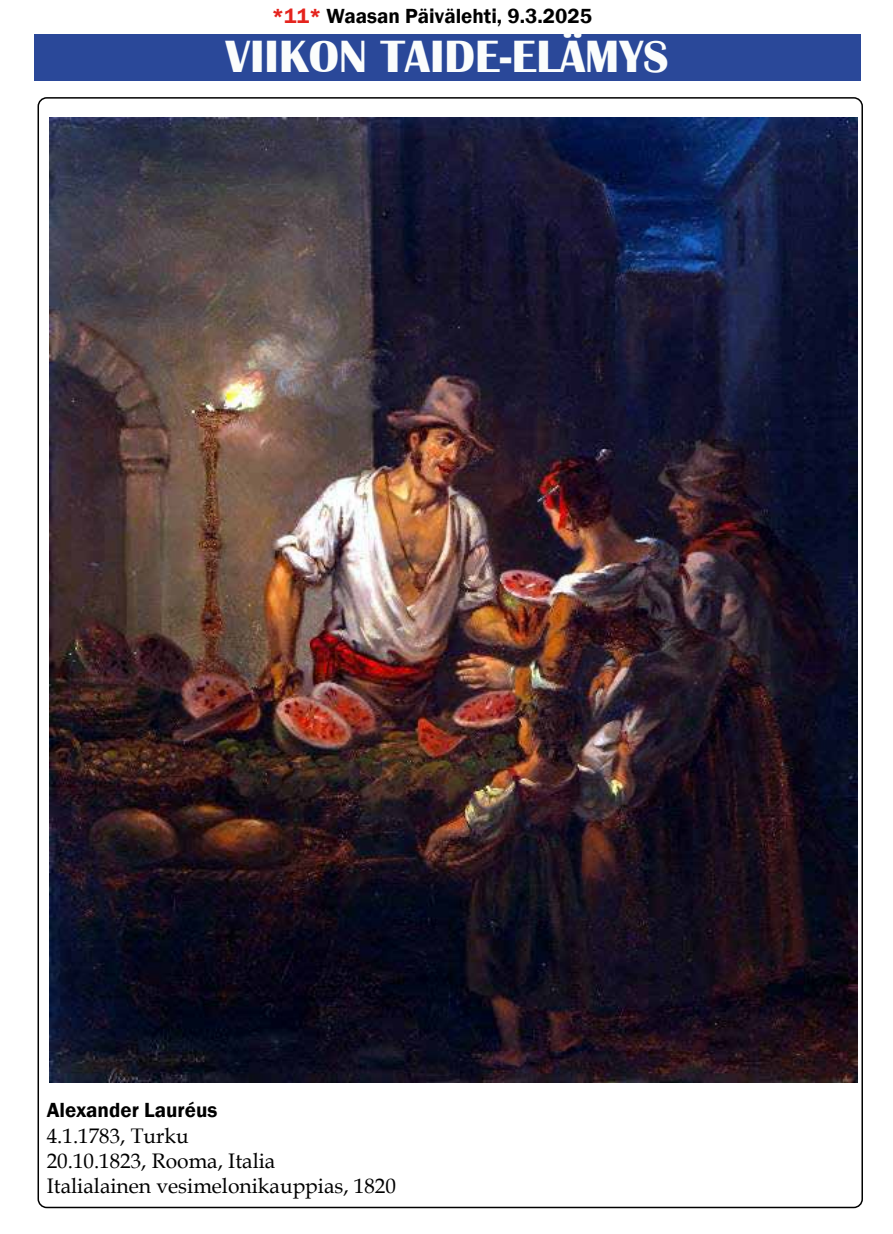
<style>
.page{position:relative;width:893px;height:1234px;background:#fff}
.page>*{position:absolute;margin:0;border:0;box-sizing:border-box;transform-origin:0 0}
.t1{font:700 46.5px "Britannic";color:#fbfdfc}
.t2{font:21px/25.2px "Book Antiqua";color:#000}
.t3{font:600 21px "Franklin Gothic";color:#000}
.s1{color:#e5231d}
</style>
<div class="page">
<img style="left:49px;top:118px;width:809px;height:963px">
<div style="left:34px;top:34px;width:826px;height:47px;background:#2a4899"></div>
<p class="t3" style="left:272px;top:3px;width:322px"><span class="s1">*11*</span> Waasan Päivälehti, 9.3.2025</p>
<h1 class="t1" style="left:226px;top:30px;width:445px">VIIKON TAIDE-ELÄMYS</h1>
<p class="t3" style="left:47px;top:1097px;width:172px">Alexander Lauréus</p>
<p class="t2" style="left:47px;top:1122px;width:351px">4.1.1783, Turku<br>20.10.1823, Rooma, Italia<br>Italialainen vesimelonikauppias, 1820</p>
</div>
